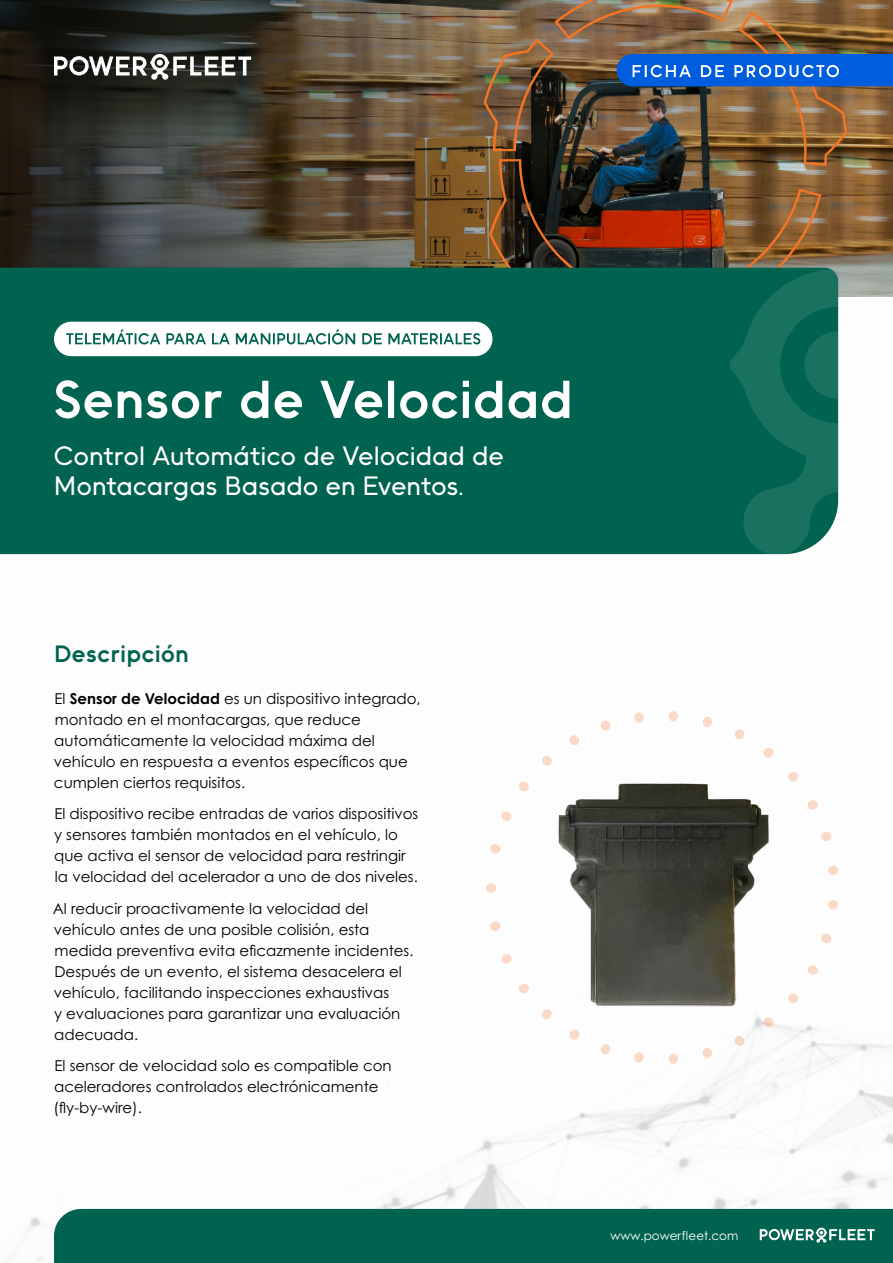
<style>
.page{position:relative;width:893px;height:1263px;background:#fff}
.page>*{position:absolute;margin:0;border:0;box-sizing:border-box;transform-origin:0 0}
.t1{font:700 54px "II Vorkurs";letter-spacing:-.01em;color:#fff}
.t2{font:500 27px/30px "II Vorkurs";letter-spacing:-.005em;color:#fff}
.t3{font:700 24px "II Vorkurs";color:#00634f}
.t4{font:15px/21px "Century Gothic Pro";color:#000}
.t5{font:12px "Century Gothic Pro";color:#fff}
.s1{font-weight:700}
</style>
<div class="page">
<img style="left:0;top:554px;width:893px;height:707px">
<img style="left:487px;top:683px;width:357px;height:409px">
<svg style="left:486px;top:883px;width:10px;height:10px"></svg>
<svg style="left:490px;top:843px;width:11px;height:11px"></svg>
<svg style="left:501px;top:811px;width:11px;height:10px"></svg>
<svg style="left:518px;top:781px;width:11px;height:11px"></svg>
<svg style="left:541px;top:755px;width:11px;height:11px"></svg>
<svg style="left:569px;top:734px;width:11px;height:12px"></svg>
<svg style="left:600px;top:720px;width:11px;height:11px"></svg>
<svg style="left:634px;top:712px;width:10px;height:11px"></svg>
<svg style="left:669px;top:711px;width:9px;height:11px"></svg>
<svg style="left:702px;top:716px;width:11px;height:12px"></svg>
<svg style="left:734px;top:728px;width:11px;height:12px"></svg>
<svg style="left:763px;top:747px;width:11px;height:11px"></svg>
<svg style="left:788px;top:771px;width:11px;height:11px"></svg>
<svg style="left:807px;top:799px;width:11px;height:11px"></svg>
<svg style="left:820px;top:831px;width:12px;height:11px"></svg>
<svg style="left:828px;top:865px;width:10px;height:10px"></svg>
<svg style="left:828px;top:900px;width:10px;height:10px"></svg>
<svg style="left:820px;top:933px;width:12px;height:11px"></svg>
<svg style="left:807px;top:964px;width:11px;height:11px"></svg>
<svg style="left:788px;top:993px;width:11px;height:11px"></svg>
<svg style="left:763px;top:1017px;width:11px;height:11px"></svg>
<svg style="left:734px;top:1035px;width:11px;height:11px"></svg>
<svg style="left:702px;top:1047px;width:11px;height:12px"></svg>
<svg style="left:669px;top:1053px;width:9px;height:11px"></svg>
<svg style="left:634px;top:1052px;width:10px;height:11px"></svg>
<svg style="left:600px;top:1044px;width:11px;height:11px"></svg>
<svg style="left:569px;top:1029px;width:11px;height:11px"></svg>
<svg style="left:541px;top:1009px;width:11px;height:11px"></svg>
<svg style="left:518px;top:983px;width:11px;height:11px"></svg>
<svg style="left:501px;top:953px;width:11px;height:11px"></svg>
<svg style="left:490px;top:921px;width:11px;height:10px"></svg>
<div style="left:54px;top:1209px;width:839px;height:54px;background:#00634f"></div>
<svg style="left:760px;top:1228px;width:115px;height:15px"></svg>
<svg style="left:0;top:0;width:54px;height:268px"></svg>
<div style="left:0;top:268px;width:54px;height:286px;background:#00634f"></div>
<img style="left:54px;top:0;width:839px;height:554px">
<h1 class="t1" style="left:53px;top:368px;width:522px">Sensor de Velocidad</h1>
<h2 class="t2" style="left:54px;top:440px;width:452px">Control Automático de Velocidad de<br>Montacargas Basado en Eventos.</h2>
<h3 class="t3" style="left:54px;top:639px;width:137px">Descripción</h3>
<p class="t4" style="left:54px;top:687px;width:368px">El <span class="s1">Sensor de Velocidad</span> es un dispositivo integrado, montado en el montacargas, que reduce automáticamente la velocidad máxima del vehículo en respuesta a eventos específicos que cumplen ciertos requisitos.</p>
<p class="t4" style="left:54px;top:803px;width:366px">El dispositivo recibe entradas de varios dispositivos y sensores también montados en el vehículo, lo que activa el sensor de velocidad para restringir la velocidad del acelerador a uno de dos niveles.</p>
<p class="t4" style="left:53px;top:897px;width:362px">Al reducir proactivamente la velocidad del vehículo antes de una posible colisión, esta medida preventiva evita eficazmente incidentes.<br>Después de un evento, el sistema desacelera el vehículo, facilitando inspecciones exhaustivas<br>y evaluaciones para garantizar una evaluación adecuada.</p>
<p class="t4" style="left:53px;top:1055px;width:340px">El sensor de velocidad solo es compatible con aceleradores controlados electrónicamente (fly-by-wire).</p>
<p class="t5" style="left:610px;top:1229px;width:130px">www.powerfleet.com</p>
</div>
